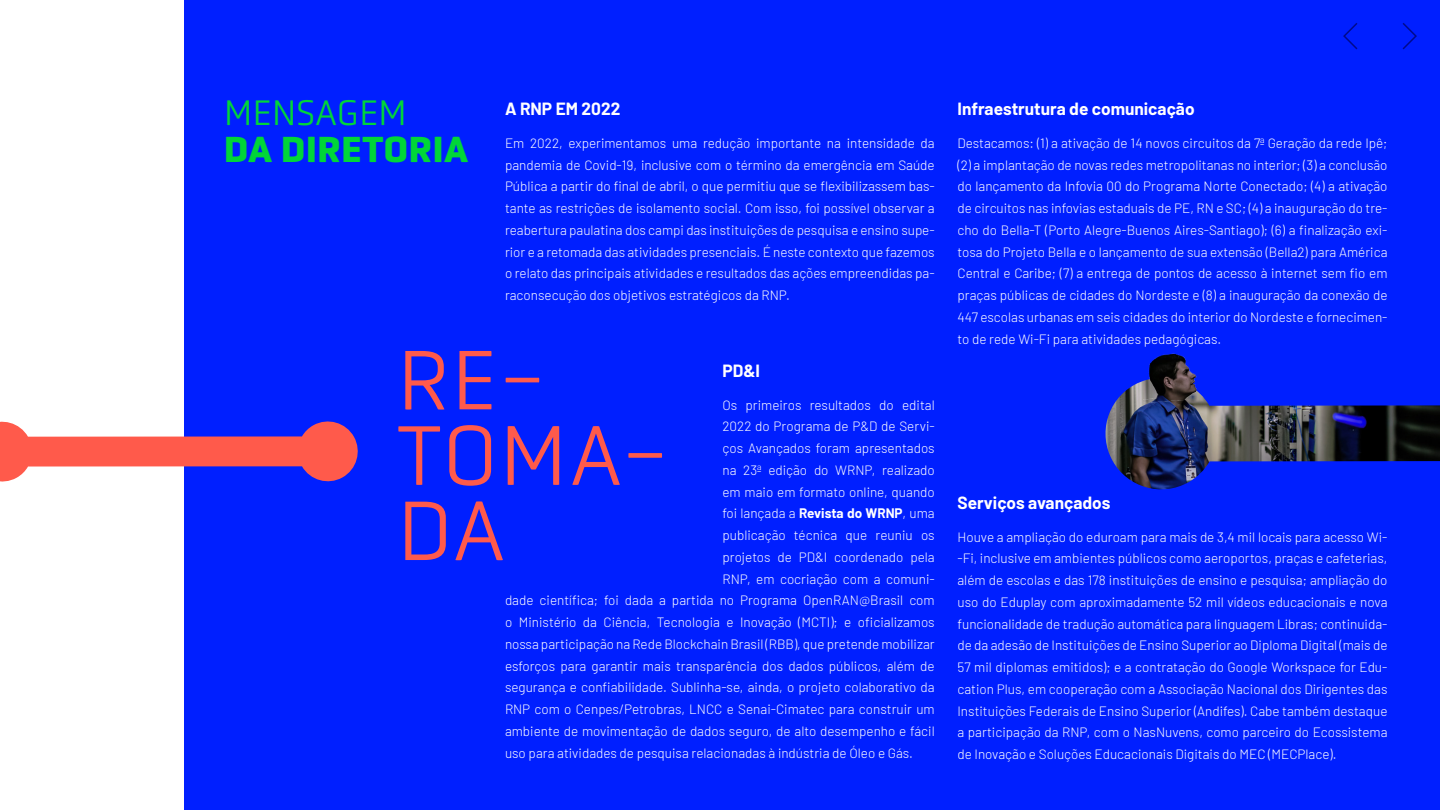
<style>
.page{position:relative;width:1440px;height:810px;background:#fff}
.page>*{position:absolute;margin:0;border:0;box-sizing:border-box;transform-origin:0 0}
.t1{font:300 87.75px/75.4px "Obvia";letter-spacing:.015em;color:#ff5a4b}
.t2{font:700 36.97px/36.8px "Obvia";color:#00d638}
.t3{font:700 17.25px "Barlow";color:#fff}
.t4{font:300 13.5px/21.8px "Barlow";color:#fff;text-align:justify}
.s1{font-weight:300}
.s2{font-weight:700}
</style>
<div class="page">
<div style="left:184px;top:0;width:1256px;height:810px;background:#001fff"></div>
<img style="left:1105px;top:380px;width:335px;height:110px">
<svg style="left:0;top:421px;width:358px;height:61px"></svg>
<svg style="left:1402px;top:23px;width:15px;height:27px"></svg>
<svg style="left:1343px;top:23px;width:15px;height:27px"></svg>
<img style="left:1144px;top:353px;width:64px;height:60px">
<p class="t2" style="left:224px;top:94px;width:246px"><span class="s1">MENSAGEM<br></span>DA DIRETORIA</p>
<p class="t3" style="left:505px;top:96px;width:117px">A RNP EM 2022</p>
<p class="t4" style="left:505px;top:131px;width:431px">Em 2022, experimentamos uma redução importante na intensidade da pandemia de Covid-19, inclusive com o término da emergência em Saúde Pública a partir do final de abril, o que permitiu que se flexibilizassem bas&shy;tante as restrições de isolamento social. Com isso, foi possível observar a reabertura paulatina dos campi das instituições de pesquisa e ensino supe&shy;rior e a retomada das atividades presenciais. É neste contexto que fazemos o relato das principais atividades e resultados das ações empreendidas pa&shy;raconsecução dos objetivos estratégicos da RNP.</p>
<p class="t1" style="left:397px;top:342px;width:275px">RE-<br>TOMA-<br>DA</p>
<p class="t3" style="left:723px;top:358px;width:39px">PD&amp;I</p>
<p class="t4" style="left:723px;top:393px;width:214px">Os primeiros resultados do edital</p>
<p class="t4" style="left:723px;top:415px;width:214px">2022 do Programa de P&amp;D de Servi-</p>
<p class="t4" style="left:723px;top:436px;width:214px">ços Avançados foram apresentados</p>
<p class="t4" style="left:723px;top:458px;width:214px">na 23ª edição do WRNP, realizado</p>
<p class="t4" style="left:723px;top:480px;width:214px">em maio em formato online, quando</p>
<p class="t4" style="left:723px;top:502px;width:214px">foi lançada a <span class="s2">Revista do WRNP</span>, uma</p>
<p class="t4" style="left:723px;top:523px;width:214px">publicação técnica que reuniu os</p>
<p class="t4" style="left:723px;top:545px;width:214px">projetos de PD&amp;I coordenado pela</p>
<p class="t4" style="left:723px;top:567px;width:214px">RNP, em cocriação com a comuni-</p>
<p class="t4" style="left:505px;top:589px;width:431px">dade científica; foi dada a partida no Programa OpenRAN@Brasil com</p>
<p class="t4" style="left:505px;top:610px;width:431px">o Ministério da Ciência, Tecnologia e Inovação (MCTI); e oficializamos</p>
<p class="t4" style="left:505px;top:632px;width:431px">nossa participação na Rede Blockchain Brasil (RBB), que pretende mobilizar</p>
<p class="t4" style="left:505px;top:654px;width:431px">esforços para garantir mais transparência dos dados públicos, além de</p>
<p class="t4" style="left:505px;top:676px;width:431px">segurança e confiabilidade. Sublinha-se, ainda, o projeto colaborativo da</p>
<p class="t4" style="left:505px;top:697px;width:431px">RNP com o Cenpes/Petrobras, LNCC e Senai-Cimatec para construir um</p>
<p class="t4" style="left:505px;top:719px;width:431px">ambiente de movimentação de dados seguro, de alto desempenho e fácil</p>
<p class="t4" style="left:505px;top:741px;width:410px">uso para atividades de pesquisa relacionadas à indústria de Óleo e Gás.</p>
<p class="t3" style="left:957px;top:96px;width:239px">Infraestrutura de comunicação</p>
<p class="t4" style="left:957px;top:131px;width:432px">Destacamos: (1) a ativação de 14 novos circuitos da 7ª Geração da rede Ipê; (2) a implantação de novas redes metropolitanas no interior; (3) a conclusão do lançamento da Infovia 00 do Programa Norte Conectado; (4) a ativação de circuitos nas infovias estaduais de PE, RN e SC; (4) a inauguração do tre&shy;cho do Bella-T (Porto Alegre-Buenos Aires-Santiago); (6) a finalização exi&shy;tosa do Projeto Bella e o lançamento de sua extensão (Bella2) para América Central e Caribe; (7) a entrega de pontos de acesso à internet sem fio em praças públicas de cidades do Nordeste e (8) a inauguração da conexão de 447 escolas urbanas em seis cidades do interior do Nordeste e fornecimen&shy;to de rede Wi-Fi para atividades pedagógicas.</p>
<p class="t3" style="left:957px;top:490px;width:154px">Serviços avançados</p>
<p class="t4" style="left:957px;top:525px;width:432px">Houve a ampliação do eduroam para mais de 3,4 mil locais para acesso Wi--Fi, inclusive em ambientes públicos como aeroportos, praças e cafeterias, além de escolas e das 178 instituições de ensino e pesquisa; ampliação do uso do Eduplay com aproximadamente 52 mil vídeos educacionais e nova funcionalidade de tradução automática para linguagem Libras; continuida&shy;de da adesão de Instituições de Ensino Superior ao Diploma Digital (mais de 57 mil diplomas emitidos); e a contratação do Google Workspace for Edu&shy;cation Plus, em cooperação com a Associação Nacional dos Dirigentes das Instituições Federais de Ensino Superior (Andifes). Cabe também destaque a participação da RNP, com o NasNuvens, como parceiro do Ecossistema de Inovação e Soluções Educacionais Digitais do MEC (MECPlace).</p>
</div>
